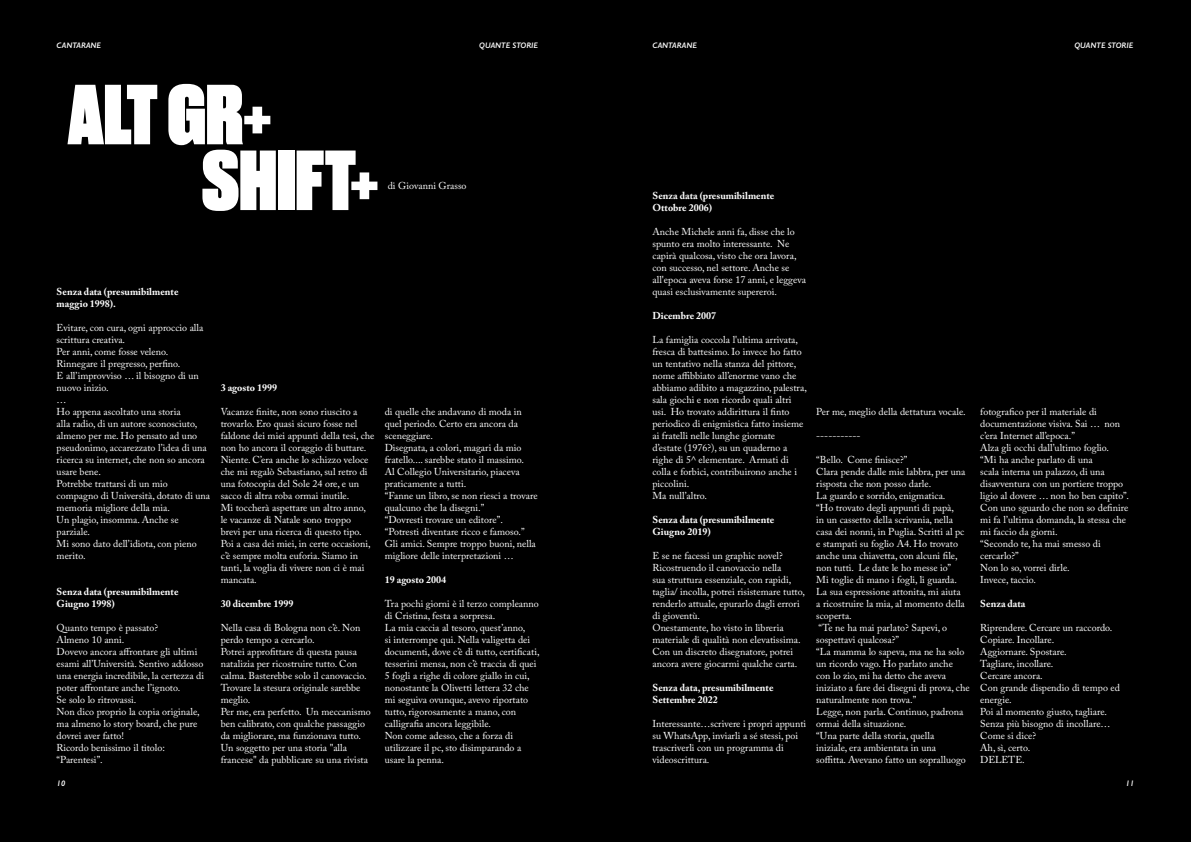
<style>
.page{position:relative;width:1191px;height:842px;background:#000}
.page>*{position:absolute;margin:0;border:0;box-sizing:border-box;transform-origin:0 0}
.t1{font:80px/65.8px "Druk Super";color:#fff}
.t2{font:10px/12px "Adobe Caslon Pro";color:#fff}
.t3{font:700 10px/12px "Adobe Caslon Pro";color:#fff}
.t4{font:italic 600 8px "Gill Sans";color:#fff}
</style>
<div class="page">
<p class="t4" style="left:57px;top:41px;width:46px">CANTARANE</p>
<p class="t4" style="left:652px;top:41px;width:46px">CANTARANE</p>
<p class="t4" style="left:479px;top:41px;width:60px">QUANTE STORIE</p>
<p class="t4" style="left:1074px;top:41px;width:60px">QUANTE STORIE</p>
<h1 class="t1" style="left:202px;top:77px;width:178px;text-indent:-134px">ALT GR+<br>SHIFT+</h1>
<p class="t2" style="left:388px;top:180px;width:80px">di Giovanni Grasso</p>
<p class="t3" style="left:57px;top:285px;width:123px">Senza data (presumibilmente maggio 1998).</p>
<p class="t2" style="left:57px;top:321px;width:155px">Evitare, con cura, ogni approccio alla scrittura creativa.<br>Per anni, come fosse veleno.<br>Rinnegare il pregresso, perfino.<br>E all’improvviso … il bisogno di un nuovo inizio.<br>…<br>Ho appena ascoltato una storia<br>alla radio, di un autore sconosciuto, almeno per me. Ho pensato ad uno pseudonimo, accarezzato l’idea di una ricerca su internet, che non so ancora usare bene.<br>Potrebbe trattarsi di un mio compagno di Università, dotato di una memoria migliore della mia.<br>Un plagio, insomma. Anche se parziale.<br>Mi sono dato dell’idiota, con pieno merito.</p>
<p class="t3" style="left:57px;top:585px;width:123px">Senza data (presumibilmente<br>Giugno 1998)</p>
<p class="t2" style="left:57px;top:621px;width:149px">Quanto tempo è passato?<br>Almeno 10 anni.<br>Dovevo ancora affrontare gli ultimi esami all’Università. Sentivo addosso una energia incredibile, la certezza di poter affrontare anche l’ignoto.<br>Se solo lo ritrovassi.<br>Non dico proprio la copia originale, ma almeno lo story board, che pure dovrei aver fatto!<br>Ricordo benissimo il titolo: “Parentesi”.</p>
<p class="t3" style="left:221px;top:381px;width:58px">3 agosto 1999</p>
<p class="t2" style="left:221px;top:405px;width:155px">Vacanze finite, non sono riuscito a trovarlo. Ero quasi sicuro fosse nel faldone dei miei appunti della tesi, che non ho ancora il coraggio di buttare.<br>Niente. C’era anche lo schizzo veloce che mi regalò Sebastiano, sul retro di una fotocopia del Sole 24 ore, e un sacco di altra roba ormai inutile.<br>Mi toccherà aspettare un altro anno, le vacanze di Natale sono troppo<br>brevi per una ricerca di questo tipo.<br>Poi a casa dei miei, in certe occasioni, c’è sempre molta euforia. Siamo in tanti, la voglia di vivere non ci è mai mancata.</p>
<p class="t3" style="left:221px;top:597px;width:74px">30 dicembre 1999</p>
<p class="t2" style="left:221px;top:621px;width:152px">Nella casa di Bologna non c’è. Non perdo tempo a cercarlo.<br>Potrei approfittare di questa pausa natalizia per ricostruire tutto. Con calma. Basterebbe solo il canovaccio.<br>Trovare la stesura originale sarebbe meglio.<br>Per me, era perfetto. Un meccanismo ben calibrato, con qualche passaggio da migliorare, ma funzionava tutto.<br>Un soggetto per una storia "alla francese" da pubblicare su una rivista</p>
<p class="t2" style="left:385px;top:405px;width:154px">di quelle che andavano di moda in quel periodo. Certo era ancora da sceneggiare.<br>Disegnata, a colori, magari da mio fratello.... sarebbe stato il massimo.<br>Al Collegio Universitario, piaceva praticamente a tutti.<br>“Fanne un libro, se non riesci a trovare qualcuno che la disegni.”<br>“Dovresti trovare un editore”. “Potresti diventare ricco e famoso.”<br>Gli amici. Sempre troppo buoni, nella migliore delle interpretazioni …</p>
<p class="t3" style="left:385px;top:573px;width:63px">19 agosto 2004</p>
<p class="t2" style="left:385px;top:597px;width:156px">Tra pochi giorni è il terzo compleanno di Cristina, festa a sorpresa.<br>La mia caccia al tesoro, quest’anno,<br>si interrompe qui. Nella valigetta dei documenti, dove c’è di tutto, certificati, tesserini mensa, non c’è traccia di quei 5 fogli a righe di colore giallo in cui, nonostante la Olivetti lettera 32 che mi seguiva ovunque, avevo riportato tutto, rigorosamente a mano, con calligrafia ancora leggibile.<br>Non come adesso, che a forza di utilizzare il pc, sto disimparando a usare la penna.</p>
<p class="t3" style="left:652px;top:189px;width:123px">Senza data (presumibilmente<br>Ottobre 2006)</p>
<p class="t2" style="left:652px;top:225px;width:155px">Anche Michele anni fa, disse che lo spunto era molto interessante. Ne capirà qualcosa, visto che ora lavora, con successo, nel settore. Anche se all'epoca aveva forse 17 anni, e leggeva quasi esclusivamente supereroi.</p>
<p class="t3" style="left:652px;top:309px;width:65px">Dicembre 2007</p>
<p class="t2" style="left:652px;top:333px;width:156px">La famiglia coccola l'ultima arrivata, fresca di battesimo. Io invece ho fatto un tentativo nella stanza del pittore, nome affibbiato all’enorme vano che abbiamo adibito a magazzino, palestra, sala giochi e non ricordo quali altri usi. Ho trovato addirittura il finto periodico di enigmistica fatto insieme ai fratelli nelle lunghe giornate d’estate (1976?), su un quaderno a righe di 5^ elementare. Armati di colla e forbici, contribuirono anche i piccolini.<br>Ma null’altro.</p>
<p class="t3" style="left:652px;top:513px;width:123px">Senza data (presumibilmente<br>Giugno 2019)</p>
<p class="t2" style="left:652px;top:549px;width:154px">E se ne facessi un graphic novel?<br>Ricostruendo il canovaccio nella<br>sua struttura essenziale, con rapidi, taglia/ incolla, potrei risistemare tutto, renderlo attuale, epurarlo dagli errori di gioventù.<br>Onestamente, ho visto in libreria materiale di qualità non elevatissima.<br>Con un discreto disegnatore, potrei ancora avere giocarmi qualche carta.</p>
<p class="t3" style="left:652px;top:681px;width:123px">Senza data, presumibilmente<br>Settembre 2022</p>
<p class="t2" style="left:652px;top:717px;width:155px">Interessante…scrivere i propri appunti su WhatsApp, inviarli a sé stessi, poi trascriverli con un programma di videoscrittura.</p>
<p class="t2" style="left:816px;top:405px;width:151px">Per me, meglio della dettatura vocale.</p>
<p class="t2" style="left:816px;top:429px;width:46px">-----------</p>
<p class="t2" style="left:816px;top:453px;width:155px">“Bello. Come finisce?”<br>Clara pende dalle mie labbra, per una risposta che non posso darle.<br>La guardo e sorrido, enigmatica.<br>“Ho trovato degli appunti di papà,<br>in un cassetto della scrivania, nella casa dei nonni, in Puglia. Scritti al pc e stampati su foglio A4. Ho trovato anche una chiavetta, con alcuni file, non tutti. Le date le ho messe io”<br>Mi toglie di mano i fogli, li guarda.<br>La sua espressione attonita, mi aiuta<br>a ricostruire la mia, al momento della scoperta.<br>“Te ne ha mai parlato? Sapevi, o sospettavi qualcosa?”<br>“La mamma lo sapeva, ma ne ha solo un ricordo vago. Ho parlato anche con lo zio, mi ha detto che aveva iniziato a fare dei disegni di prova, che naturalmente non trova.”<br>Legge, non parla. Continuo, padrona ormai della situazione.<br>“Una parte della storia, quella<br>iniziale, era ambientata in una<br>soffitta. Avevano fatto un sopralluogo</p>
<p class="t2" style="left:980px;top:405px;width:150px">fotografico per il materiale di documentazione visiva. Sai … non c’era Internet all’epoca.”<br>Alza gli occhi dall’ultimo foglio.<br>“Mi ha anche parlato di una<br>scala interna un palazzo, di una disavventura con un portiere troppo ligio al dovere … non ho ben capito”.<br>Con uno sguardo che non so definire mi fa l’ultima domanda, la stessa che mi faccio da giorni.<br>“Secondo te, ha mai smesso di cercarlo?”<br>Non lo so, vorrei dirle.<br>Invece, taccio.</p>
<p class="t3" style="left:980px;top:597px;width:47px">Senza data</p>
<p class="t2" style="left:980px;top:621px;width:141px">Riprendere. Cercare un raccordo.<br>Copiare. Incollare.<br>Aggiornare. Spostare.<br>Tagliare, incollare.<br>Cercare ancora.<br>Con grande dispendio di tempo ed energie.<br>Poi al momento giusto, tagliare.<br>Senza più bisogno di incollare…<br>Come si dice?<br>Ah, sì, certo.<br>DELETE.</p>
<p class="t4" style="left:57px;top:779px;width:10px">10</p>
<p class="t4" style="left:1125px;top:779px;width:10px">11</p>
</div>
